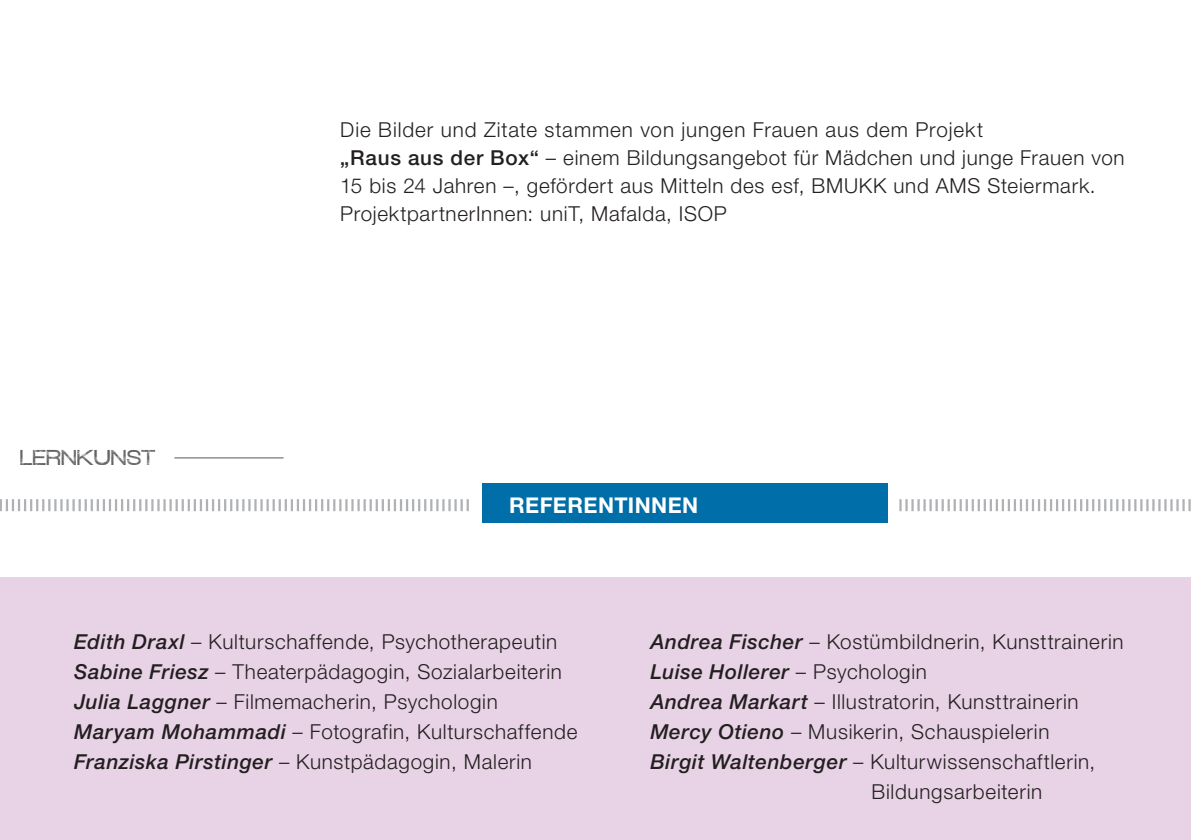
<style>
.page{position:relative;width:1191px;height:840px;background:#fff}
.page>*{position:absolute;margin:0;border:0;box-sizing:border-box;transform-origin:0 0}
.t1{font:700 21.6px "Helvetica Neue LT Std";letter-spacing:.02em;color:#fff}
.t2{font:300 20.6px/28px "Helvetica Neue LT Std";letter-spacing:.035em;color:#231f20}
.t3{font:italic 500 20.6px "Helvetica Neue LT Std";letter-spacing:.03em;color:#231f20}
.t4{font:18.8px "Redux";letter-spacing:.025em;color:#231f20}
.s1{font-weight:500}
.s2{font-weight:500;font-style:italic}
.s3{font-weight:300;font-style:normal}
</style>
<div class="page">
<div style="left:0;top:577px;width:1191px;height:262px;background:#e8d3e6"></div>
<div style="left:482px;top:483px;width:405px;height:39px;background:#006ea8"></div>
<svg style="left:0;top:499px;width:469px;height:12px"></svg>
<svg style="left:899px;top:499px;width:292px;height:12px"></svg>
<hr style="left:174px;top:457px;width:109px;height:1px;background:#57585a">
<p class="t4" style="left:21px;top:447px;width:137px">LERNKUNST</p>
<p class="t2" style="left:340px;top:115px;width:786px">Die Bilder und Zitate stammen von jungen Frauen aus dem Projekt<br><span class="s1">„Raus aus der Box“</span> – einem Bildungsangebot für Mädchen und junge Frauen von 15 bis 24 Jahren –, gefördert aus Mitteln des esf, BMUKK und AMS Steiermark.<br>ProjektpartnerInnen: uniT, Mafalda, ISOP</p>
<p class="t1" style="left:509px;top:491px;width:191px">REFERENTINNEN</p>
<p class="t2" style="left:74px;top:626px;width:485px"><span class="s2">Edith Draxl</span> – Kulturschaffende, Psychotherapeutin</p>
<p class="t2" style="left:650px;top:626px;width:475px"><span class="s2">Andrea Fischer</span> – Kostümbildnerin, Kunsttrainerin</p>
<p class="t2" style="left:74px;top:656px;width:489px"><span class="s2">Sabine Friesz</span> – Theaterpädagogin, Sozialarbeiterin</p>
<p class="t3" style="left:650px;top:658px;width:278px">Luise Hollerer <span class="s3">– Psychologin</span></p>
<p class="t2" style="left:74px;top:686px;width:425px"><span class="s2">Julia Laggner</span> – Filmemacherin, Psychologin</p>
<p class="t2" style="left:650px;top:686px;width:430px"><span class="s2">Andrea Markart</span> – Illustratorin, Kunsttrainerin</p>
<p class="t2" style="left:74px;top:716px;width:505px"><span class="s2">Maryam Mohammadi</span> – Fotografin, Kulturschaffende</p>
<p class="t2" style="left:650px;top:716px;width:401px"><span class="s2">Mercy Otieno</span> – Musikerin, Schauspielerin</p>
<p class="t2" style="left:74px;top:746px;width:459px"><span class="s2">Franziska Pirstinger</span> – Kunstpädagogin, Malerin</p>
<p class="t2" style="left:871px;top:745px;width:225px;line-height:30px;text-indent:-221px"><span class="s2">Birgit Waltenberger</span> – Kulturwissenschaftlerin,<br>Bildungsarbeiterin</p>
</div>
